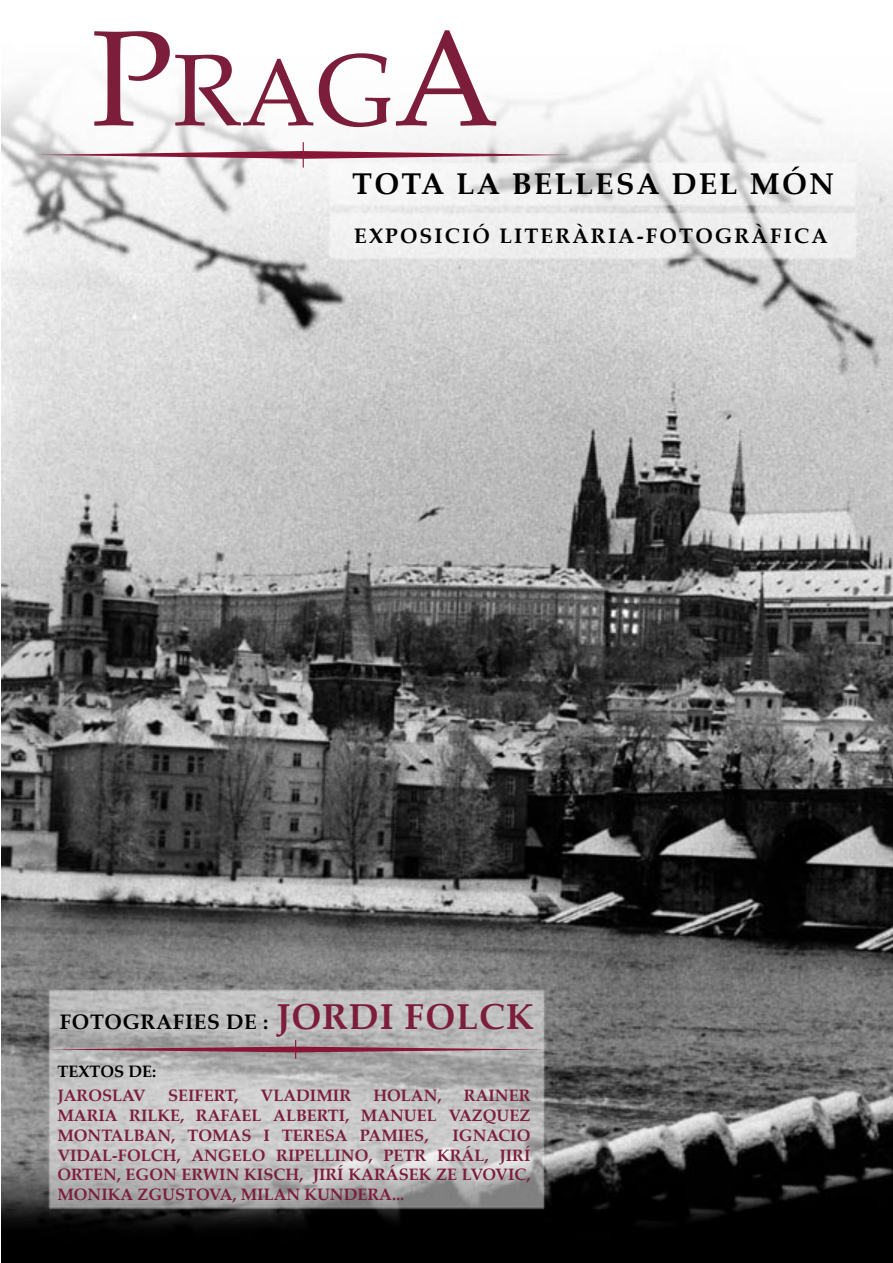
<style>
.page{position:relative;width:893px;height:1263px;background:#fff}
.page>*{position:absolute;margin:0;border:0;box-sizing:border-box;transform-origin:0 0}
.t1{font:136.2px "Palatino Linotype";color:#7c1e3b}
.t2{font:700 30px "Palatino Linotype";letter-spacing:.075em;color:#000}
.t3{font:700 21px "Palatino Linotype";letter-spacing:.1em;color:#000}
.t4{font:700 21px "Palatino Linotype";letter-spacing:.025em;color:#000}
.t5{font:700 16.5px/19.8px "Palatino Linotype";color:#7c1e3b;text-align:justify}
.t6{font:700 16.5px "Palatino Linotype";color:#000}
.s1{font-size:102.15px}
.s2{font-size:95.4px}
.s3{font-size:36px;color:#7c1e3b}
</style>
<div class="page">
<img style="left:1px;top:85px;width:892px;height:1178px">
<svg style="left:36px;top:142px;width:534px;height:26px"></svg>
<svg style="left:45px;top:1040px;width:502px;height:19px;background:#a49297"></svg>
<p class="t1" style="left:91px;top:-18px;width:410px">P<span class="s1">R</span><span class="s2">A</span><span class="s1">G</span>A</p>
<p class="t2" style="left:352px;top:162px;width:484px">TOTA LA BELLESA DEL MÓN</p>
<p class="t3" style="left:354px;top:221px;width:475px">EXPOSICIÓ LITERÀRIA-FOTOGRÀFICA</p>
<p class="t4" style="left:60px;top:1007px;width:475px">FOTOGRAFIES DE : <span class="s3">JORDI FOLCK</span></p>
<p class="t6" style="left:57px;top:1060px;width:100px">TEXTOS DE:</p>
<p class="t5" style="left:57px;top:1085px;width:90px">JAROSLAV</p>
<p class="t5" style="left:168px;top:1085px;width:72px">SEIFERT,</p>
<p class="t5" style="left:261px;top:1085px;width:92px">VLADIMIR</p>
<p class="t5" style="left:373px;top:1085px;width:70px">HOLAN,</p>
<p class="t5" style="left:57px;top:1085px;width:475px;text-indent:406px">RAINER MARIA RILKE, RAFAEL ALBERTI, MANUEL VAZQUEZ MONTALBAN, TOMAS I TERESA PAMIES,</p>
<p class="t5" style="left:57px;top:1125px;width:475px;text-indent:395px">IGNACIO VIDAL-FOLCH, ANGELO RIPELLINO, PETR KRÁL, JIRÍ ORTEN, EGON ERWIN KISCH, JIRÍ KARÁSEK ZE LVOVIC, MONIKA ZGUSTOVA, MILAN KUNDERA...</p>
</div>
